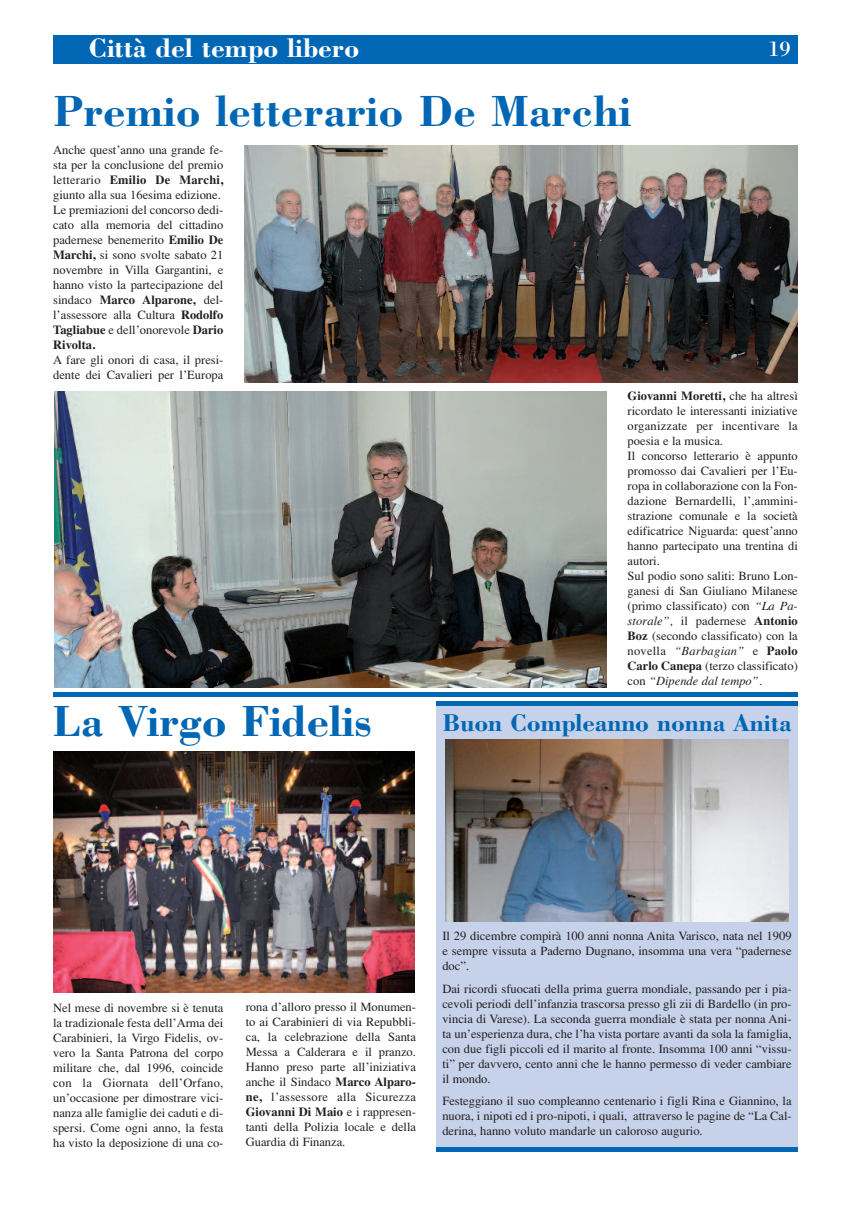
<style>
.page{position:relative;width:851px;height:1205px;background:#fff}
.page>*{position:absolute;margin:0;border:0;box-sizing:border-box;transform-origin:0 0}
.t1{font:700 45px "Bodoni";color:#0166b3}
.t2{font:700 27.5px "Bodoni";color:#fff}
.t3{font:700 25px "Bodoni";color:#0166b3}
.t4{font:22.5px "Bodoni";color:#fff}
.t5{font:12.5px/15px "Times";color:#231f20;text-align:justify}
.s1{font-weight:700}
.s2{font-style:italic}
</style>
<div class="page">
<div style="left:436px;top:707px;width:361px;height:445px;background:#c6d2ea"></div>
<img style="left:244px;top:145px;width:553px;height:238px">
<img style="left:53px;top:751px;width:362px;height:241px">
<img style="left:54px;top:392px;width:552px;height:295px">
<div style="left:436px;top:701px;width:361px;height:5px;background:#0166b3"></div>
<div style="left:436px;top:1147px;width:361px;height:5px;background:#0166b3"></div>
<div style="left:53px;top:692px;width:744px;height:5px;background:#0166b3"></div>
<div style="left:53px;top:35px;width:695px;height:29px;background:#0166b3"></div>
<div style="left:748px;top:35px;width:49px;height:29px;background:#0166b3"></div>
<img style="left:445px;top:740px;width:343px;height:181px">
<h2 class="t2" style="left:89px;top:32px;width:272px">Città del tempo libero</h2>
<h3 class="t4" style="left:768px;top:35px;width:24px">19</h3>
<h1 class="t1" style="left:53px;top:85px;width:579px">Premio letterario De Marchi</h1>
<p class="t5" style="left:53px;top:142px;width:172px;text-align:left">Anche quest’anno una grande fe&shy;sta per la conclusione del premio letterario <span class="s1">Emilio De Marchi, </span>giunto alla sua 16esima edizione.<br>Le premiazioni del concorso dedi&shy;cato alla memoria del cittadino padernese benemerito <span class="s1">Emilio De<br>Marchi,</span> si sono svolte sabato 21 novembre in Villa Gargantini, e hanno visto la partecipazione del sindaco <span class="s1">Marco Alparone,</span> del&shy;l’assessore alla Cultura <span class="s1">Rodolfo<br>Tagliabue</span> e dell’onorevole <span class="s1">Dario<br>Rivolta.</span></p>
<p class="t5" style="left:53px;top:352px;width:172px">A fare gli onori di casa, il presi&shy;dente dei Cavalieri per l’Europa</p>
<h1 class="t1" style="left:53px;top:694px;width:320px">La Virgo Fidelis</h1>
<p class="t5" style="left:627px;top:388px;width:172px;text-align:left"><span class="s1">Giovanni Moretti,</span> che ha altresì ricordato le interessanti iniziative organizzate per incentivare la poesia e la musica.<br>Il concorso letterario è appunto promosso dai Cavalieri per l’Eu&shy;ropa in collaborazione con la Fon&shy;dazione Bernardelli, l’,ammini&shy;strazione comunale e la società edificatrice Niguarda: quest’anno hanno partecipato una trentina di autori.<br>Sul podio sono saliti: Bruno Lon&shy;ganesi di San Giuliano Milanese (primo classificato) con <span class="s2">“La Pa&shy;storale”,</span> il padernese <span class="s1">Antonio<br>Boz</span> (secondo classificato) con la novella <span class="s2">“Barbagian”</span> e <span class="s1">Paolo<br>Carlo Canepa</span> (terzo classificato) con <span class="s2">“Dipende dal tempo”.</span></p>
<h3 class="t3" style="left:442px;top:708px;width:350px">Buon Compleanno nonna Anita</h3>
<p class="t5" style="left:53px;top:1000px;width:172px">Nel mese di novembre si è tenuta la tradizionale festa dell’Arma dei Carabinieri, la Virgo Fidelis, ov&shy;vero la Santa Patrona del corpo militare che, dal 1996, coincide con la Giornata dell’Orfano, un’occasione per dimostrare vici&shy;nanza alle famiglie dei caduti e di&shy;spersi. Come ogni anno, la festa ha visto la deposizione di una co-</p>
<p class="t5" style="left:246px;top:999px;width:172px">rona d’alloro presso il Monumen&shy;to ai Carabinieri di via Repubbli&shy;ca, la celebrazione della Santa Messa a Calderara e il pranzo.<br>Hanno preso parte all’iniziativa anche il Sindaco <span class="s1">Marco Alparo&shy;ne,</span> l’assessore alla Sicurezza <span class="s1">Giovanni Di Maio</span> e i rappresen&shy;tanti della Polizia locale e della Guardia di Finanza.</p>
<p class="t5" style="left:442px;top:928px;width:350px">Il 29 dicembre compirà 100 anni nonna Anita Varisco, nata nel 1909 e sempre vissuta a Paderno Dugnano, insomma una vera “padernese doc”.</p>
<p class="t5" style="left:442px;top:981px;width:351px">Dai ricordi sfuocati della prima guerra mondiale, passando per i pia&shy;cevoli periodi dell’infanzia trascorsa presso gli zii di Bardello (in pro&shy;vincia di Varese). La seconda guerra mondiale è stata per nonna Ani&shy;ta un’esperienza dura, che l’ha vista portare avanti da sola la famiglia, con due figli piccoli ed il marito al fronte. Insomma 100 anni “vissu&shy;ti” per davvero, cento anni che le hanno permesso di veder cambiare il mondo.</p>
<p class="t5" style="left:442px;top:1093px;width:351px">Festeggiano il suo compleanno centenario i figli Rina e Giannino, la nuora, i nipoti ed i pro-nipoti, i quali, attraverso le pagine de “La Cal&shy;derina, hanno voluto mandarle un caloroso augurio.</p>
</div>
